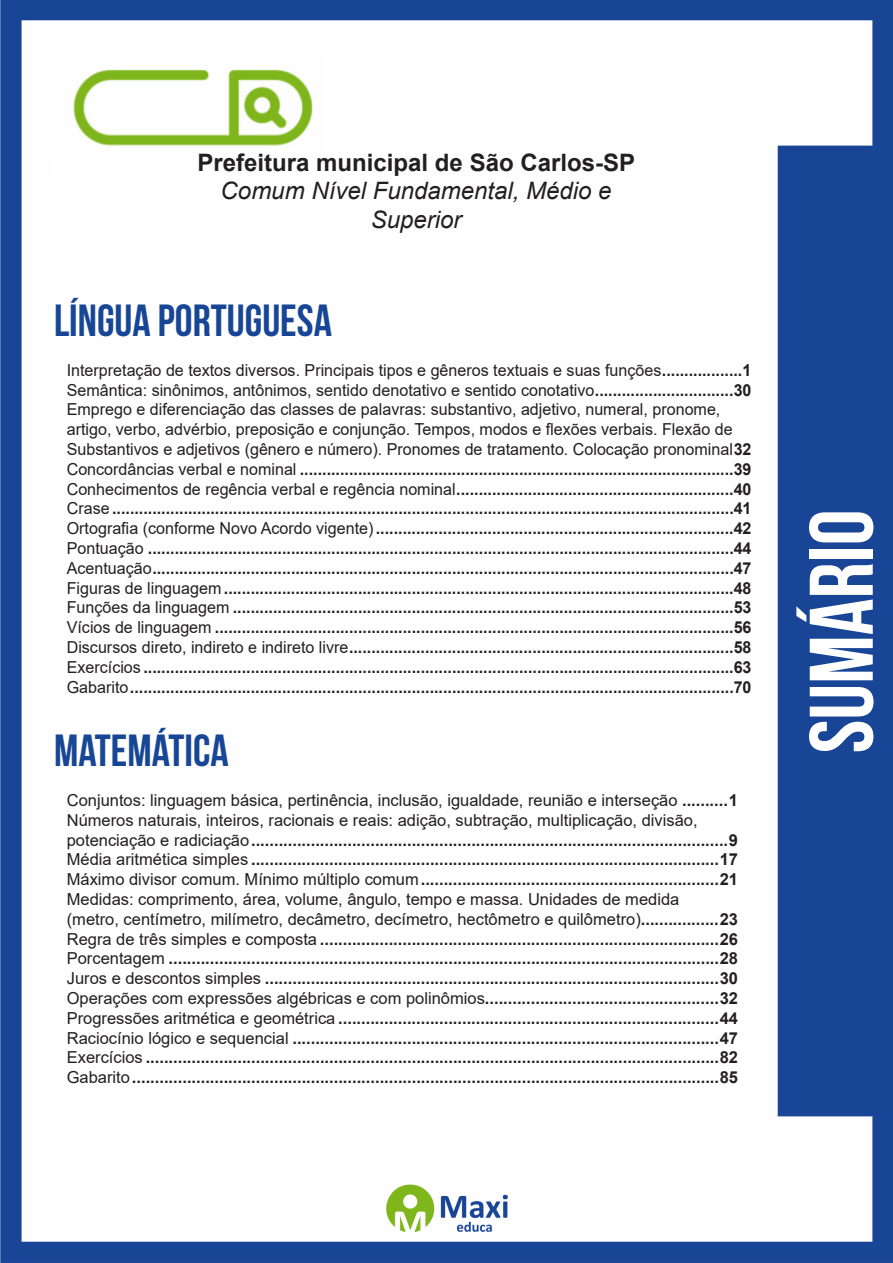
<style>
.page{position:relative;width:893px;height:1263px;background:#fff}
.page>*{position:absolute;margin:0;border:0;box-sizing:border-box;transform-origin:0 0}
.t1{font:700 90px "Bebas Neue";color:#fff}
.t2{font:700 45px "Bebas Neue";color:#184696}
.t3{font:italic 24px "Arial";color:#231f20}
.t4{font:700 24px "Arial";color:#231f20}
.TABULAÇÃO_BOLD{font:700 16.5px "Arial";color:#231f20}
.Tabulação{font:700 16.5px "Arial";color:#231f20}
.TABULAÇÃO_BOLD-2{font:16.5px "Arial";color:#231f20}
.Tabulação-2{font:16.5px "Arial";color:#231f20}
.s1{font-weight:700}
.s2{font-weight:400}
</style>
<div class="page">
<img style="left:0;top:0;width:893px;height:1263px">
<div style="left:55px;top:55px;width:327px;height:121px;background:#fff"></div>
<img style="left:54px;top:54px;width:271px;height:102px">
<p class="t4" style="left:198px;top:145px;width:439px">Prefeitura municipal de São Carlos-SP</p>
<p class="t3" style="left:221px;top:175px;width:392px">Comum Nível Fundamental, Médio e</p>
<p class="t3" style="left:371px;top:204px;width:92px">Superior</p>
<p class="t2" style="left:54px;top:296px;width:279px">LÍNGUA PORTUGUESA</p>
<p class="TABULAÇÃO_BOLD-2" style="left:67px;top:359px;width:686px">Interpretação de textos diversos. Principais tipos e gêneros textuais e suas funções<span class="s1">..................1</span></p>
<p class="TABULAÇÃO_BOLD-2" style="left:67px;top:378px;width:686px">Semântica: sinônimos, antônimos, sentido denotativo e sentido conotativo<span class="s1">...............................30</span></p>
<p class="TABULAÇÃO_BOLD-2" style="left:67px;top:398px;width:655px">Emprego e diferenciação das classes de palavras: substantivo, adjetivo, numeral, pronome,</p>
<p class="TABULAÇÃO_BOLD-2" style="left:67px;top:418px;width:667px">artigo, verbo, advérbio, preposição e conjunção. Tempos, modos e flexões verbais. Flexão de</p>
<p class="TABULAÇÃO_BOLD-2" style="left:67px;top:438px;width:686px">Substantivos e adjetivos (gênero e número). Pronomes de tratamento. Colocação pronominal<span class="s1">32</span></p>
<p class="TABULAÇÃO_BOLD" style="left:67px;top:457px;width:686px"><span class="s2">Concordâncias verbal e nominal</span> .................................................................................................39</p>
<p class="TABULAÇÃO_BOLD" style="left:67px;top:477px;width:686px"><span class="s2">Conhecimentos de regência verbal e regência nominal</span>..............................................................40</p>
<p class="TABULAÇÃO_BOLD" style="left:67px;top:497px;width:686px"><span class="s2">Crase</span> ...........................................................................................................................................41</p>
<p class="TABULAÇÃO_BOLD" style="left:67px;top:517px;width:686px"><span class="s2">Ortografia (conforme Novo Acordo vigente)</span>................................................................................42</p>
<p class="TABULAÇÃO_BOLD" style="left:67px;top:537px;width:686px"><span class="s2">Pontuação</span> ...................................................................................................................................44</p>
<p class="TABULAÇÃO_BOLD" style="left:67px;top:556px;width:686px"><span class="s2">Acentuação</span>..................................................................................................................................47</p>
<p class="TABULAÇÃO_BOLD" style="left:67px;top:576px;width:686px"><span class="s2">Figuras de linguagem</span> ..................................................................................................................48</p>
<p class="TABULAÇÃO_BOLD" style="left:67px;top:596px;width:686px"><span class="s2">Funções da linguagem</span> ................................................................................................................53</p>
<p class="TABULAÇÃO_BOLD" style="left:67px;top:616px;width:686px"><span class="s2">Vícios de linguagem</span> ....................................................................................................................56</p>
<p class="TABULAÇÃO_BOLD" style="left:67px;top:636px;width:686px"><span class="s2">Discursos direto, indireto e indireto livre</span>......................................................................................58</p>
<p class="TABULAÇÃO_BOLD" style="left:67px;top:655px;width:686px"><span class="s2">Exercícios</span> ....................................................................................................................................63</p>
<p class="TABULAÇÃO_BOLD" style="left:67px;top:675px;width:686px"><span class="s2">Gabarito</span>.......................................................................................................................................70</p>
<p class="t2" style="left:54px;top:726px;width:176px">MATEMÁTICA</p>
<p class="Tabulação-2" style="left:67px;top:789px;width:673px">Conjuntos: linguagem básica, pertinência, inclusão, igualdade, reunião e interseção <span class="s1">..........1</span></p>
<p class="Tabulação-2" style="left:67px;top:809px;width:632px">Números naturais, inteiros, racionais e reais: adição, subtração, multiplicação, divisão,</p>
<p class="Tabulação" style="left:67px;top:828px;width:673px"><span class="s2">potenciação e radiciação</span>........................................................................................................9</p>
<p class="Tabulação" style="left:67px;top:848px;width:673px"><span class="s2">Média aritmética simples</span> ......................................................................................................17</p>
<p class="Tabulação" style="left:67px;top:868px;width:673px"><span class="s2">Máximo divisor comum. Mínimo múltiplo comum</span>.................................................................21</p>
<p class="Tabulação-2" style="left:67px;top:888px;width:614px">Medidas: comprimento, área, volume, ângulo, tempo e massa. Unidades de medida</p>
<p class="Tabulação-2" style="left:67px;top:908px;width:673px">(metro, centímetro, milímetro, decâmetro, decímetro, hectômetro e quilômetro)<span class="s1">.................23</span></p>
<p class="Tabulação" style="left:67px;top:927px;width:673px"><span class="s2">Regra de três simples e composta</span> .......................................................................................26</p>
<p class="Tabulação" style="left:67px;top:947px;width:673px"><span class="s2">Porcentagem</span> ........................................................................................................................28</p>
<p class="Tabulação" style="left:67px;top:967px;width:673px"><span class="s2">Juros e descontos simples</span> ...................................................................................................30</p>
<p class="Tabulação" style="left:67px;top:987px;width:673px"><span class="s2">Operações com expressões algébricas e com polinômios</span>...................................................32</p>
<p class="Tabulação" style="left:67px;top:1006px;width:673px"><span class="s2">Progressões aritmética e geométrica</span> ...................................................................................44</p>
<p class="Tabulação" style="left:67px;top:1026px;width:673px"><span class="s2">Raciocínio lógico e sequencial</span> .............................................................................................47</p>
<p class="Tabulação" style="left:67px;top:1046px;width:673px"><span class="s2">Exercícios</span> .............................................................................................................................82</p>
<p class="Tabulação" style="left:67px;top:1066px;width:673px"><span class="s2">Gabarito</span>................................................................................................................................85</p>
<h1 class="t1" style="left:792px;top:753px;width:245px;rotate:-90deg">SUMÁRIO</h1>
</div>
